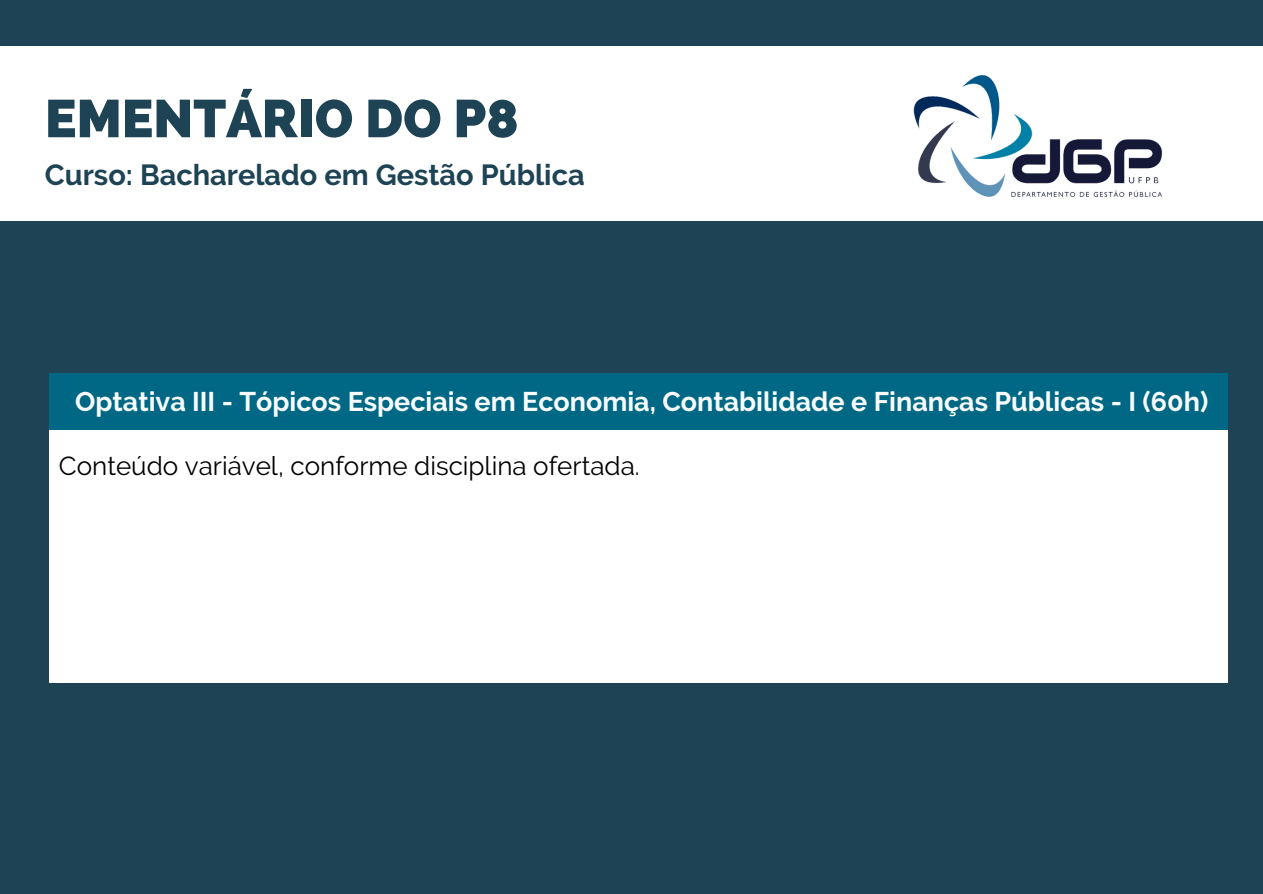
<style>
.page{position:relative;width:1263px;height:894px;background:#fff}
.page>*{position:absolute;margin:0;border:0;box-sizing:border-box;transform-origin:0 0}
.t1{font:800 52.95px "Raleway";color:#1d4355}
.t2{font:700 28.95px "Raleway";color:#1d4355}
.t3{font:700 26.85px "Raleway";color:#f8fbfd}
.t4{font:25.95px "Raleway";color:#000}
</style>
<div class="page">
<div style="left:0;top:0;width:1263px;height:893px;background:#1d4355"></div>
<div style="left:0;top:46px;width:1263px;height:174px;background:#fff"></div>
<div style="left:50px;top:429px;width:1178px;height:253px;background:#fff"></div>
<div style="left:50px;top:373px;width:1178px;height:56px;background:#006884"></div>
<img style="left:913px;top:75px;width:250px;height:122px">
<p class="t1" style="left:45px;top:87px;width:475px">EMENTÁRIO DO P8</p>
<p class="t2" style="left:45px;top:158px;width:541px">Curso: Bacharelado em Gestão Pública</p>
<p class="t3" style="left:75px;top:385px;width:1135px">Optativa III - Tópicos Especiais em Economia, Contabilidade e Finanças Públicas - I (60h)</p>
<p class="t4" style="left:59px;top:450px;width:582px">Conteúdo variável, conforme disciplina ofertada.</p>
</div>
